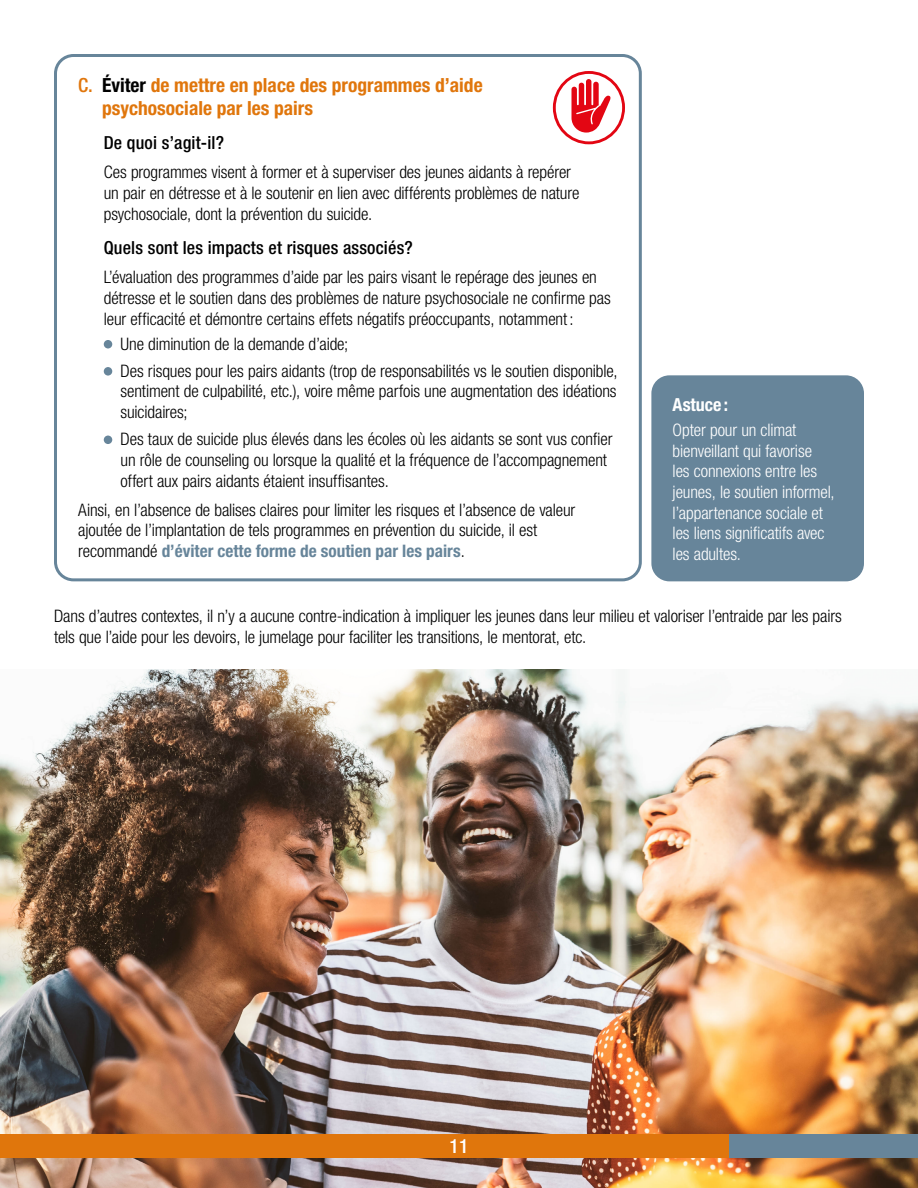
<style>
.page{position:relative;width:918px;height:1188px;background:#fff}
.page>*{position:absolute;margin:0;border:0;box-sizing:border-box;transform-origin:0 0}
.t1{font:700 condensed 19.5px/22.5px "Helvetica Neue LT Std";color:#e0760c}
.t2{font:500 condensed 19.5px "Helvetica Neue LT Std";color:#fff}
.t3{font:500 condensed 18px "Helvetica Neue LT Std";letter-spacing:.01em;color:#000}
.t4{font:700 condensed 18px "Helvetica Neue LT Std";color:#fff}
.t5{font:300 condensed 17.25px/20.7px "Helvetica Neue LT Std";letter-spacing:-.005em;color:#000}
.t6{font:300 condensed 17.25px/20.7px "Helvetica Neue LT Std";letter-spacing:-.005em;color:#fff}
.s1{font-weight:500}
.s2{color:#000}
.s3{font-weight:700;color:#67859a}
</style>
<div class="page">
<div style="left:104px;top:340px;width:8px;height:8px;background:#67859a;border-radius:50%"></div>
<div style="left:104px;top:367px;width:8px;height:9px;background:#67859a;border-radius:50%"></div>
<div style="left:104px;top:436px;width:8px;height:8px;background:#67859a;border-radius:50%"></div>
<div style="left:54px;top:54px;width:588px;height:527px;border:3px solid #67859a;border-radius:18px"></div>
<img style="left:0;top:669px;width:918px;height:519px">
<div style="left:0;top:1134px;width:730px;height:24px;background:#e0760c"></div>
<div style="left:730px;top:1134px;width:188px;height:24px;background:#67859a"></div>
<div style="left:651px;top:375px;width:213px;height:206px;background:#67859a;border-radius:18px"></div>
<svg style="left:556px;top:74px;width:66px;height:66px"></svg>
<div style="left:553px;top:71px;width:72px;height:73px;border:3px solid #e30613;border-radius:50%"></div>
<p class="t1" style="left:102px;top:74px;width:382px;text-indent:-24px"><span class="s1">C.</span> <span class="s2">Éviter</span> de mettre en place des programmes d’aide psychosociale par les pairs</p>
<p class="t3" style="left:104px;top:132px;width:122px">De quoi s’agit-il?</p>
<p class="t5" style="left:104px;top:162px;width:477px">Ces programmes visent à former et à superviser des jeunes aidants à repérer un pair en détresse et à le soutenir en lien avec différents problèmes de nature psychosociale, dont la prévention du suicide.</p>
<p class="t3" style="left:104px;top:237px;width:311px">Quels sont les impacts et risques associés?</p>
<p class="t5" style="left:104px;top:267px;width:509px">L’évaluation des programmes d’aide par les pairs visant le repérage des jeunes en détresse et le soutien dans des problèmes de nature psychosociale ne confirme pas leur efficacité et démontre certains effets négatifs préoccupants, notamment :</p>
<p class="t5" style="left:121px;top:330px;width:498px;line-height:27.2px">Une diminution de la demande d’aide;<br>Des risques pour les pairs aidants (trop de responsabilités vs le soutien disponible,</p>
<p class="t5" style="left:121px;top:381px;width:498px">sentiment de culpabilité, etc.), voire même parfois une augmentation des idéations suicidaires;</p>
<p class="t5" style="left:121px;top:429px;width:494px">Des taux de suicide plus élevés dans les écoles où les aidants se sont vus confier un rôle de counseling ou lorsque la qualité et la fréquence de l’accompagnement offert aux pairs aidants étaient insuffisantes.</p>
<p class="t5" style="left:78px;top:499px;width:499px">Ainsi, en l’absence de balises claires pour limiter les risques et l’absence de valeur ajoutée de l’implantation de tels programmes en prévention du suicide, il est recommandé <span class="s3">d’éviter cette forme de soutien par les pairs</span>.</p>
<p class="t4" style="left:673px;top:394px;width:57px">Astuce :</p>
<p class="t6" style="left:673px;top:419px;width:164px">Opter pour un climat bienveillant qui favorise<br>les connexions entre les jeunes, le soutien informel, l’appartenance sociale et les liens significatifs avec les adultes.</p>
<p class="t5" style="left:54px;top:605px;width:789px">Dans d’autres contextes, il n’y a aucune contre-indication à impliquer les jeunes dans leur milieu et valoriser l’entraide par les pairs tels que l’aide pour les devoirs, le jumelage pour faciliter les transitions, le mentorat, etc.</p>
<p class="t2" style="left:450px;top:1134px;width:20px">11</p>
</div>
